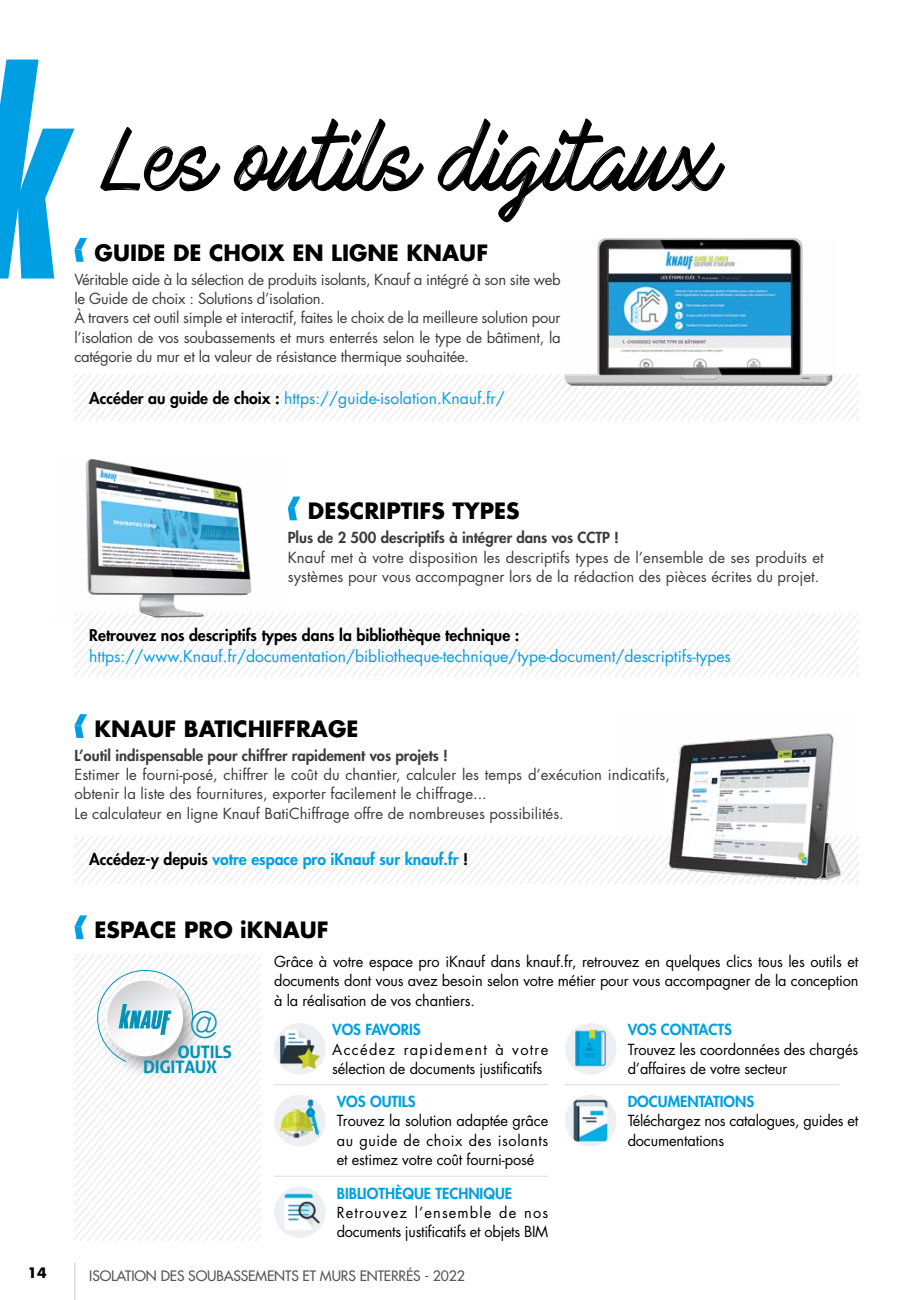
<style>
.page{position:relative;width:918px;height:1300px;background:#fff}
.page>*{position:absolute;margin:0;border:0;box-sizing:border-box;transform-origin:0 0}
.t1{font:80.5px "Mark My Words";color:#000}
.t2{font:300 35.52px "Futura Std";color:#0692b6}
.t3{font:700 21.88px "Futura Std";color:#000}
.t4{font:700 17.15px/15px "Aller";letter-spacing:-.025em;color:#0692b6}
.t5{font:15.75px "Futura Std";color:#009fe3}
.t6{font:800 15.75px "Futura Std";color:#000}
.t7{font:800 15.75px "Futura Std";color:#009fe3}
.t8{font:14.88px/19.2px "Futura Std";letter-spacing:-.01em;color:#000}
.t9{font:14.88px/19.2px "Futura Std";color:#3c3c3b}
.t10{font:14.88px/19.2px "Futura Std";letter-spacing:-.02em;color:#3c3c3b}
.t11{font:800 14.88px "Futura Std";color:#3c3c3b}
.t12{font:800 14.88px "Futura Std";color:#009fe3}
.t13{font:500 14px "Futura Std";letter-spacing:-.01em;color:#575756}
.t14{font:700 14px "Futura Std";color:#000}
.s1{font-weight:800;color:#000}
.s2{color:#000}
</style>
<div class="page">
<hr style="left:74px;top:1262px;width:1px;height:38px;background:#c6c6c6">
<svg style="left:74px;top:374px;width:784px;height:47px"></svg>
<img style="left:554px;top:238px;width:283px;height:158px">
<svg style="left:74px;top:613px;width:784px;height:64px"></svg>
<img style="left:74px;top:459px;width:214px;height:163px">
<svg style="left:288px;top:496px;width:12px;height:24px"></svg>
<svg style="left:74px;top:836px;width:539px;height:47px"></svg>
<img style="left:613px;top:733px;width:245px;height:150px">
<svg style="left:74px;top:714px;width:13px;height:24px"></svg>
<svg style="left:74px;top:915px;width:13px;height:24px"></svg>
<svg style="left:74px;top:955px;width:186px;height:285px"></svg>
<img style="left:274px;top:1023px;width:52px;height:51px;border-radius:26px">
<div style="left:274px;top:1095px;width:52px;height:51px;background:#eeeff2;border-radius:50%"></div>
<img style="left:279px;top:1099px;width:42px;height:44px">
<div style="left:565px;top:1023px;width:51px;height:51px;background:#eeeff2;border-radius:50%"></div>
<img style="left:570px;top:1028px;width:42px;height:41px">
<img style="left:274px;top:1186px;width:52px;height:52px;border-radius:26px">
<img style="left:565px;top:1095px;width:51px;height:51px;border-radius:26px">
<hr style="left:274px;top:1176px;width:274px;height:1px;background:#dadada">
<hr style="left:274px;top:1084px;width:274px;height:1px;background:#dadada">
<hr style="left:565px;top:1084px;width:274px;height:1px;background:#dadada">
<svg style="left:0;top:60px;width:87px;height:218px"></svg>
<h1 class="t1" style="left:101px;top:116px;width:620px">Les outils digitaux</h1>
<h3 class="t3" style="left:95px;top:238px;width:395px">GUIDE DE CHOIX EN LIGNE KNAUF</h3>
<p class="t10" style="left:74px;top:270px;width:488px">Véritable aide à la sélection de produits isolants, Knauf a intégré à son site web le Guide de choix : Solutions d’isolation.<br>À travers cet outil simple et interactif, faites le choix de la meilleure solution pour l’isolation de vos soubassements et murs enterrés selon le type de bâtiment, la catégorie du mur et la valeur de résistance thermique souhaitée.</p>
<p class="t5" style="left:89px;top:388px;width:417px"><span class="s1">Accéder au guide de choix :</span> https://guide-isolation.Knauf.fr/</p>
<h3 class="t3" style="left:308px;top:496px;width:213px">DESCRIPTIFS TYPES</h3>
<p class="t11" style="left:288px;top:528px;width:333px">Plus de 2 500 descriptifs à intégrer dans vos CCTP !</p>
<p class="t9" style="left:288px;top:547px;width:537px">Knauf met à votre disposition les descriptifs types de l’ensemble de ses produits et systèmes pour vous accompagner lors de la rédaction des pièces écrites du projet.</p>
<p class="t6" style="left:89px;top:625px;width:431px">Retrouvez nos descriptifs types dans la bibliothèque technique :</p>
<p class="t5" style="left:89px;top:646px;width:643px">https://www.Knauf.fr/documentation/bibliotheque-technique/type-document/descriptifs-types</p>
<h3 class="t3" style="left:95px;top:714px;width:265px">KNAUF BATICHIFFRAGE</h3>
<p class="t11" style="left:74px;top:746px;width:375px">L’outil indispensable pour chiffrer rapidement vos projets !</p>
<p class="t9" style="left:74px;top:765px;width:597px">Estimer le fourni-posé, chiffrer le coût du chantier, calculer les temps d’exécution indicatifs, obtenir la liste des fournitures, exporter facilement le chiffrage...<br>Le calculateur en ligne Knauf BatiChiffrage offre de nombreuses possibilités.</p>
<p class="t7" style="left:89px;top:849px;width:380px"><span class="s2">Accédez-y depuis</span> votre espace pro iKnauf sur knauf.fr <span class="s2">!</span></p>
<h3 class="t3" style="left:95px;top:915px;width:236px">ESPACE PRO iKNAUF</h3>
<p class="t8" style="left:274px;top:952px;width:586px;text-align:justify">Grâce à votre espace pro iKnauf dans knauf.fr, retrouvez en quelques clics tous les outils et documents dont vous avez besoin selon votre métier pour vous accompagner de la conception à la réalisation de vos chantiers.</p>
<p class="t4" style="left:143px;top:1044px;width:90px;text-indent:34px">OUTILS<br>DIGITAUX</p>
<h2 class="t2" style="left:190px;top:1003px;width:30px">@</h2>
<p class="t12" style="left:332px;top:1020px;width:90px">VOS FAVORIS</p>
<p class="t8" style="left:332px;top:1039px;width:218px">Accédez rapidement à votre sélection de documents justificatifs</p>
<p class="t12" style="left:337px;top:1092px;width:81px">VOS OUTILS</p>
<p class="t8" style="left:337px;top:1111px;width:213px;text-align:justify">Trouvez la solution adaptée grâce au guide de choix des isolants et estimez votre coût fourni-posé</p>
<p class="t12" style="left:627px;top:1020px;width:106px">VOS CONTACTS</p>
<p class="t8" style="left:627px;top:1039px;width:232px">Trouvez les coordonnées des chargés d’affaires de votre secteur</p>
<p class="t12" style="left:627px;top:1092px;width:128px">DOCUMENTATIONS</p>
<p class="t8" style="left:627px;top:1111px;width:232px">Téléchargez nos catalogues, guides et documentations</p>
<p class="t12" style="left:337px;top:1183px;width:177px">BIBLIOTHÈQUE TECHNIQUE</p>
<p class="t8" style="left:337px;top:1203px;width:213px">Retrouvez l’ensemble de nos documents justificatifs et objets BIM</p>
<p class="t14" style="left:28px;top:1263px;width:21px">14</p>
<p class="t13" style="left:89px;top:1267px;width:377px">ISOLATION DES SOUBASSEMENTS ET MURS ENTERRÉS - 2022</p>
</div>
